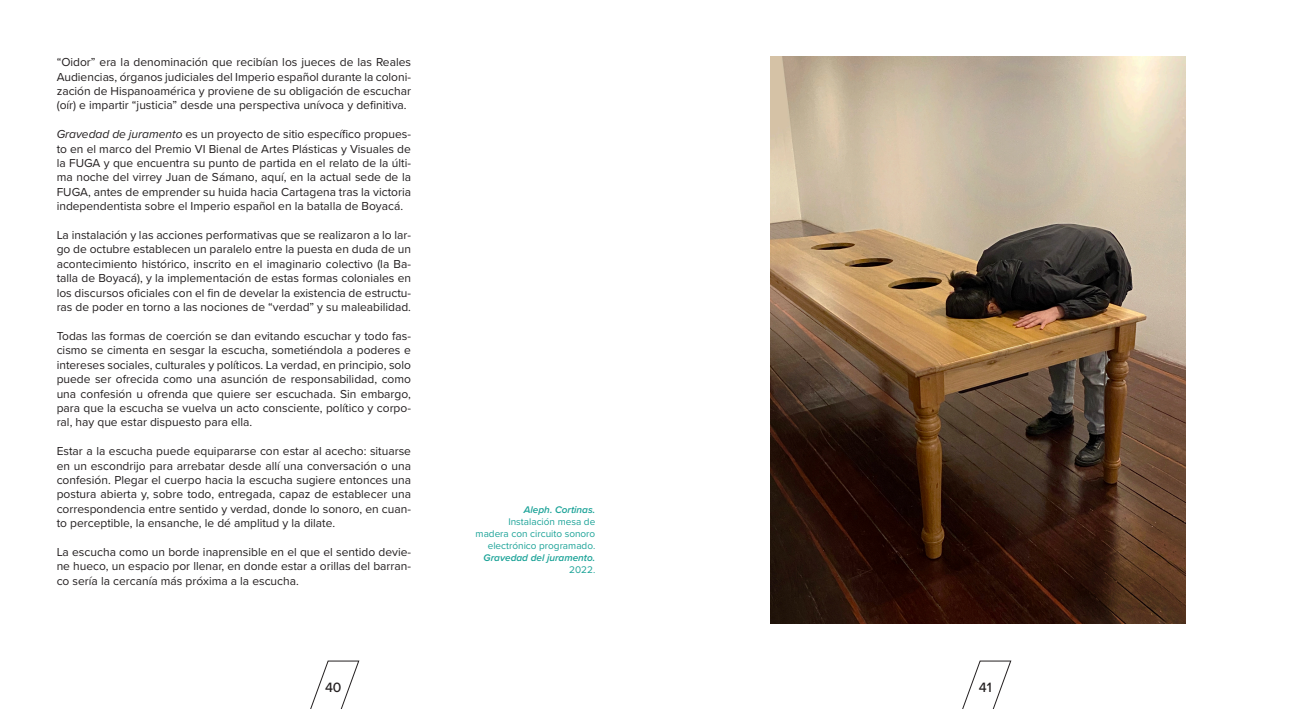
<style>
.page{position:relative;width:1304px;height:709px;background:#fff}
.page>*{position:absolute;margin:0;border:0;box-sizing:border-box;transform-origin:0 0}
.t1{font:500 14px "Proxima Nova";color:#231f20}
.Body{font:12px/14.4px "Proxima Nova";color:#231f20;text-align:justify}
.Pie_de_fotos_-_Ciclo{font:10px/12px "Proxima Nova";color:#1ca398;text-align:right}
.s1{font-style:italic}
.s2{font-weight:600;font-style:italic}
</style>
<div class="page">
<svg style="left:962px;top:660px;width:49px;height:49px"></svg>
<svg style="left:310px;top:660px;width:49px;height:49px"></svg>
<img style="left:770px;top:57px;width:416px;height:567px">
<p class="Body" style="left:57px;top:54px;width:356px">“Oidor” era la denominación que recibían los jueces de las Reales Audiencias, órganos judiciales del Imperio español durante la coloni&shy;zación de Hispanoamérica y proviene de su obligación de escuchar (oír) e impartir “justicia” desde una perspectiva unívoca y definitiva.</p>
<p class="Body" style="left:57px;top:126px;width:356px"><span class="s1">Gravedad de juramento</span> es un proyecto de sitio específico propues&shy;to en el marco del Premio VI Bienal de Artes Plásticas y Visuales de la FUGA y que encuentra su punto de partida en el relato de la últi&shy;ma noche del virrey Juan de Sámano, aquí, en la actual sede de la FUGA, antes de emprender su huida hacia Cartagena tras la victoria independentista sobre el Imperio español en la batalla de Boyacá.</p>
<p class="Body" style="left:57px;top:227px;width:356px">La instalación y las acciones performativas que se realizaron a lo lar&shy;go de octubre establecen un paralelo entre la puesta en duda de un acontecimiento histórico, inscrito en el imaginario colectivo (la Ba&shy;talla de Boyacá), y la implementación de estas formas coloniales en los discursos oficiales con el fin de develar la existencia de estructu&shy;ras de poder en torno a las nociones de “verdad” y su maleabilidad.</p>
<p class="Body" style="left:57px;top:328px;width:356px">Todas las formas de coerción se dan evitando escuchar y todo fas&shy;cismo se cimenta en sesgar la escucha, sometiéndola a poderes e intereses sociales, culturales y políticos. La verdad, en principio, solo puede ser ofrecida como una asunción de responsabilidad, como una confesión u ofrenda que quiere ser escuchada. Sin embargo, para que la escucha se vuelva un acto consciente, político y corpo&shy;ral, hay que estar dispuesto para ella.</p>
<p class="Body" style="left:57px;top:443px;width:356px">Estar a la escucha puede equipararse con estar al acecho: situarse en un escondrijo para arrebatar desde allí una conversación o una confesión. Plegar el cuerpo hacia la escucha sugiere entonces una postura abierta y, sobre todo, entregada, capaz de establecer una correspondencia entre sentido y verdad, donde lo sonoro, en cuan&shy;to perceptible, la ensanche, le dé amplitud y la dilate.</p>
<p class="Body" style="left:57px;top:544px;width:356px">La escucha como un borde inaprensible en el que el sentido devie&shy;ne hueco, un espacio por llenar, en donde estar a orillas del barran&shy;co sería la cercanía más próxima a la escucha.</p>
<p class="Pie_de_fotos_-_Ciclo" style="left:476px;top:503px;width:121px"><span class="s2">Aleph. Cortinas.<br></span>Instalación mesa de madera con circuito sonoro electrónico programado.<br><span class="s2">Gravedad del juramento.<br></span>2022.</p>
<p class="t1" style="left:325px;top:676px;width:18px">40</p>
<p class="t1" style="left:979px;top:676px;width:14px">41</p>
</div>
